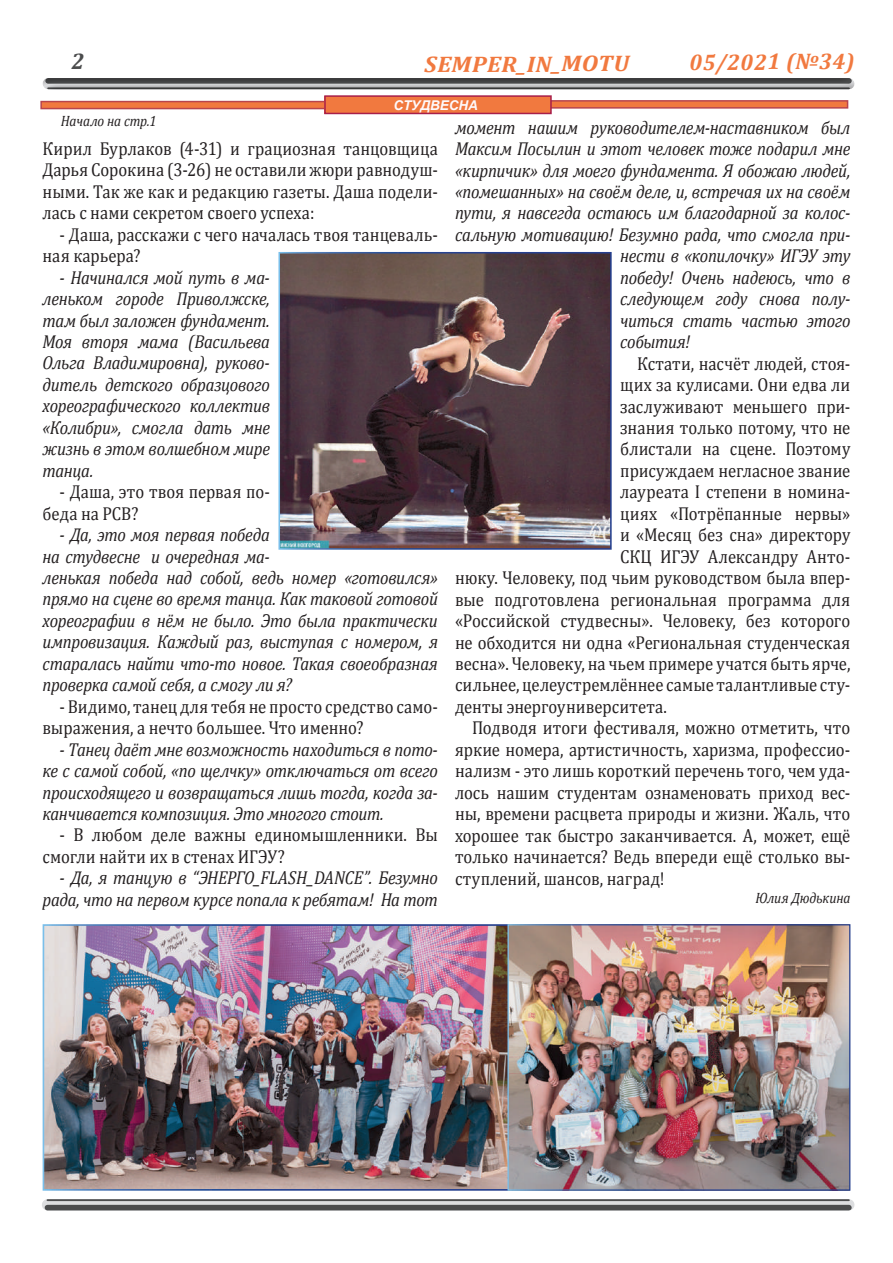
<style>
.page{position:relative;width:893px;height:1263px;background:#fff}
.page>*{position:absolute;margin:0;border:0;box-sizing:border-box;transform-origin:0 0}
.t1{font:italic 700 22.5px "Cambria";color:#f1793f;scale:1.09 1}
.t2{font:italic 700 22.5px "Cambria";color:#f1793f}
.t3{font:18.75px/21.5px "Cambria";color:#231f20;scale:.89 1}
.t4{font:italic 18.75px/21.5px "Cambria";letter-spacing:-.015em;color:#231f20;text-align:justify;scale:.89 1}
.t5{font:italic 15px "Cambria";letter-spacing:-.01em;color:#231f20;scale:.89 1}
.t6{font:italic 700 13.5px "Arial";letter-spacing:-.005em;color:#fef9fb}
</style>
<div class="page">
<svg style="left:47px;top:1201px;width:802px;height:4px;background:#d2d3d5"></svg>
<hr style="left:47px;top:1199px;width:802px;height:2px;background:#4b4c4d">
<div style="left:47px;top:1205px;width:802px;height:5px;background:#4b4c4d"></div>
<div style="left:0;top:33px;width:893px;height:102px;background:#231f20;opacity:.5"></div>
<div style="left:539px;top:100px;width:309px;height:9px;background:#f1793f;border:2px solid #b8454e"></div>
<svg style="left:40px;top:101px;width:284px;height:8px;background:#de6843"></svg>
<div style="left:325px;top:96px;width:226px;height:17px;background:#f1793f"></div>
<div style="left:324px;top:95px;width:228px;height:19px;border:2px solid #a81f4a"></div>
<img style="left:46px;top:927px;width:461px;height:261px">
<img style="left:281px;top:255px;width:328px;height:292px">
<img style="left:509px;top:926px;width:339px;height:263px">
<svg style="left:71px;top:54px;width:13px;height:15px"></svg>
<p class="t1" style="left:424px;top:50px;width:189px;rotate:-1deg">SEMPER_IN_MOTU</p>
<p class="t2" style="left:689px;top:47px;width:167px;rotate:-1deg">05/2021 (№34)</p>
<p class="t6" style="left:393px;top:96px;width:86px">СТУДВЕСНА</p>
<p class="t3" style="left:43px;top:138px;width:446px;text-align:justify">Кирил Бурлаков (4-31) и грациозная танцовщица Дарья Сорокина (3-26) не оставили жюри равнодуш&shy;ными. Так же как и редакцию газеты. Даша подели&shy;лась с нами секретом своего успеха:</p>
<p class="t3" style="left:43px;top:224px;width:446px;text-indent:17px">- Даша, расскажи с чего началась твоя танцеваль&shy;ная карьера?</p>
<p class="t4" style="left:43px;top:266px;width:257px;text-indent:17px">- Начинался мой путь в ма&shy;леньком городе Приволжске, там был заложен фундамент.<br>Моя вторя мама (Васильева Ольга Владимировна), руково&shy;дитель детского образцового хореографического коллектив «Колибри», смогла дать мне жизнь в этом волшебном мире танца.</p>
<p class="t3" style="left:43px;top:481px;width:257px;text-indent:17px">- Даша, это твоя первая по&shy;беда на РСВ?</p>
<p class="t4" style="left:43px;top:523px;width:446px;text-align:left;text-indent:17px">- Да, это моя первая победа<br>на студвесне и очередная ма-<br>ленькая победа над собой, ведь номер «готовился» прямо на сцене во время танца. Как таковой готовой хореографии в нём не было. Это была практически импровизация. Каждый раз, выступая с номером, я старалась найти что-то новое. Такая своеобразная проверка самой себя, а смогу ли я?</p>
<p class="t3" style="left:43px;top:695px;width:446px;text-indent:17px">- Видимо, танец для тебя не просто средство само&shy;выражения, а нечто большее. Что именно?</p>
<p class="t4" style="left:43px;top:738px;width:446px;text-indent:17px">- Танец даёт мне возможность находиться в пото&shy;ке с самой собой, «по щелчку» отключаться от всего происходящего и возвращаться лишь тогда, когда за&shy;канчивается композиция. Это многого стоит.</p>
<p class="t3" style="left:43px;top:824px;width:446px;text-indent:17px">- В любом деле важны единомышленники. Вы смогли найти их в стенах ИГЭУ?</p>
<p class="t4" style="left:43px;top:866px;width:446px;text-align:right">- Да, я танцую в “ЭНЕРГО_FLASH_DANCE”. Безумно рада, что на первом курсе попала к ребятам! На тот</p>
<p class="t5" style="left:61px;top:111px;width:109px">Начало на стр.1</p>
<p class="t4" style="left:455px;top:116px;width:446px">момент нашим руководителем-наставником был</p>
<p class="t4" style="left:455px;top:137px;width:446px">Максим Посылин и этот человек тоже подарил мне</p>
<p class="t4" style="left:455px;top:159px;width:446px">«кирпичик» для моего фундамента. Я обожаю людей,</p>
<p class="t4" style="left:455px;top:180px;width:446px">«помешанных» на своём деле, и, встречая их на своём</p>
<p class="t4" style="left:455px;top:202px;width:446px">пути, я навсегда остаюсь им благодарной за колос-</p>
<p class="t4" style="left:455px;top:223px;width:446px">сальную мотивацию! Безумно рада, что смогла при-</p>
<p class="t4" style="left:620px;top:244px;width:260px">нести в «копилочку» ИГЭУ эту</p>
<p class="t4" style="left:620px;top:266px;width:260px">победу! Очень надеюсь, что в</p>
<p class="t4" style="left:620px;top:287px;width:260px">следующем году снова полу-</p>
<p class="t4" style="left:620px;top:309px;width:260px">читься стать частью этого</p>
<p class="t4" style="left:620px;top:330px;width:80px">события!</p>
<p class="t3" style="left:637px;top:352px;width:241px">Кстати, насчёт людей, стоя-</p>
<p class="t3" style="left:620px;top:374px;width:260px">щих за кулисами. Они едва ли</p>
<p class="t3" style="left:620px;top:395px;width:260px">заслуживают меньшего при-</p>
<p class="t3" style="left:620px;top:417px;width:260px">знания только потому, что не</p>
<p class="t3" style="left:620px;top:438px;width:260px">блистали на сцене. Поэтому</p>
<p class="t3" style="left:620px;top:460px;width:260px">присуждаем негласное звание</p>
<p class="t3" style="left:620px;top:481px;width:260px">лауреата I степени в номина-</p>
<p class="t3" style="left:620px;top:503px;width:260px">циях «Потрёпанные нервы»</p>
<p class="t3" style="left:620px;top:524px;width:260px">и «Месяц без сна» директору</p>
<p class="t3" style="left:620px;top:545px;width:260px">СКЦ ИГЭУ Александру Анто-</p>
<p class="t3" style="left:455px;top:567px;width:446px">нюку. Человеку, под чьим руководством была впер-</p>
<p class="t3" style="left:455px;top:588px;width:446px">вые подготовлена региональная программа для</p>
<p class="t3" style="left:455px;top:610px;width:446px">«Российской студвесны». Человеку, без которого</p>
<p class="t3" style="left:455px;top:631px;width:446px">не обходится ни одна «Региональная студенческая</p>
<p class="t3" style="left:455px;top:653px;width:446px">весна». Человеку, на чьем примере учатся быть ярче,</p>
<p class="t3" style="left:455px;top:674px;width:446px">сильнее, целеустремлённее самые талантливые сту-</p>
<p class="t3" style="left:455px;top:696px;width:239px">денты энергоуниверситета.</p>
<p class="t3" style="left:472px;top:717px;width:427px">Подводя итоги фестиваля, можно отметить, что</p>
<p class="t3" style="left:455px;top:738px;width:446px">яркие номера, артистичность, харизма, профессио-</p>
<p class="t3" style="left:455px;top:760px;width:446px">нализм - это лишь короткий перечень того, чем уда-</p>
<p class="t3" style="left:455px;top:781px;width:446px">лось нашим студентам ознаменовать приход вес-</p>
<p class="t3" style="left:455px;top:803px;width:446px">ны, времени расцвета природы и жизни. Жаль, что</p>
<p class="t3" style="left:455px;top:824px;width:446px">хорошее так быстро заканчивается. А, может, ещё</p>
<p class="t3" style="left:455px;top:846px;width:446px">только начинается? Ведь впереди ещё столько вы-</p>
<p class="t3" style="left:455px;top:867px;width:237px">ступлений, шансов, наград!</p>
<p class="t5" style="left:755px;top:887px;width:108px">Юлия Дюдькина</p>
</div>
